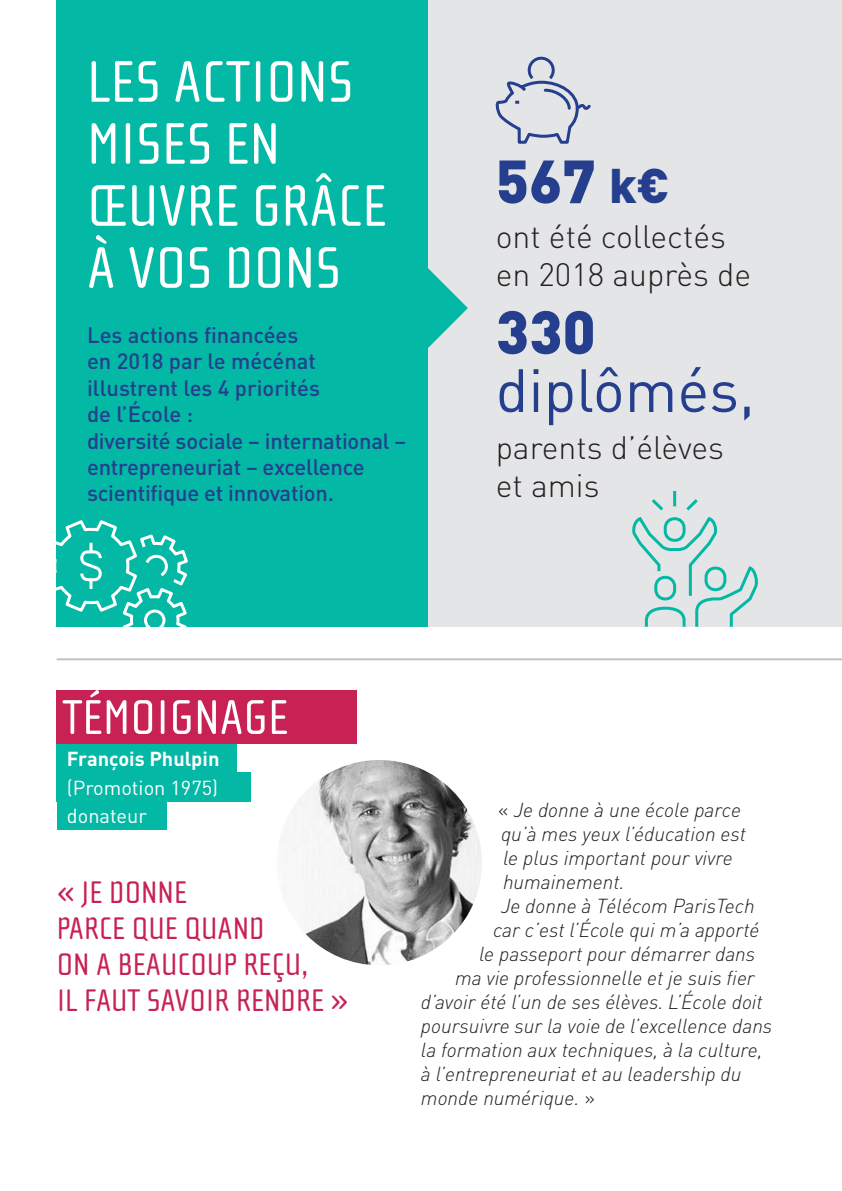
<style>
.page{position:relative;width:842px;height:1191px;background:#fff}
.page>*{position:absolute;margin:0;border:0;box-sizing:border-box;transform-origin:0 0}
.t1{font:60px/62px "Cholla Sans";color:#fff}
.t2{font:60px/58px "DINOT";color:#253f8e}
.t3{font:900 60px "DINOT";color:#253f8e}
.t4{font:50px "Cholla Sans";color:#fff}
.t5{font:32px/36px "Cholla Sans";color:#c72253}
.t6{font:300 32px/38.4px "DINOT";color:#231f20}
.t7{font:500 22px/26.4px "DINOT";letter-spacing:-.01em;color:#253f8e}
.t8{font:italic 300 20px/24px "DINOT";color:#231f20}
.t9{font:20px "DINOT";color:#fff}
.t10{font:700 20px "DINOT";color:#fff}
.s1{font-size:48px}
.s2{font-weight:900}
.s3{font-style:normal}
</style>
<div class="page">
<div style="left:428px;top:0;width:414px;height:626px;background:#e4e5e7"></div>
<div style="left:57px;top:0;width:371px;height:626px;background:#03b8a4"></div>
<svg style="left:428px;top:268px;width:40px;height:80px"></svg>
<svg style="left:632px;top:490px;width:126px;height:137px"></svg>
<svg style="left:495px;top:56px;width:96px;height:88px"></svg>
<svg style="left:56px;top:518px;width:134px;height:109px"></svg>
<div style="left:57px;top:691px;width:300px;height:53px;background:#c72253"></div>
<img style="left:277px;top:760px;width:205px;height:205px;border-radius:103px">
<div style="left:57px;top:744px;width:180px;height:29px;background:#03b8a4"></div>
<div style="left:57px;top:772px;width:194px;height:29px;background:#03b8a4"></div>
<div style="left:57px;top:800px;width:110px;height:29px;background:#03b8a4"></div>
<hr style="left:57px;top:658px;width:785px;height:2px;background:#c1c2c4">
<p class="t1" style="left:87px;top:52px;width:301px">LES ACTIONS<br>MISES EN<br>ŒUVRE GRÂCE<br>À VOS DONS</p>
<p class="t7" style="left:87px;top:321px;width:321px">Les actions financées<br>en 2018 par le mécénat illustrent les 4 priorités<br>de l’École :<br>diversité sociale – international – entrepreneuriat – excellence scientifique et innovation.</p>
<p class="t3" style="left:496px;top:141px;width:175px">567 <span class="s1">k€</span></p>
<p class="t6" style="left:496px;top:215px;width:257px">ont été collectés en 2018 auprès de</p>
<p class="t2" style="left:496px;top:301px;width:261px"><span class="s2">330 </span>diplômés,</p>
<p class="t6" style="left:496px;top:427px;width:230px">parents d’élèves et amis</p>
<p class="t4" style="left:62px;top:690px;width:228px">TÉMOIGNAGE</p>
<p class="t10" style="left:67px;top:745px;width:154px">François Phulpin</p>
<p class="t9" style="left:67px;top:773px;width:153px">(Promotion 1975)</p>
<p class="t9" style="left:67px;top:801px;width:82px">donateur</p>
<p class="t5" style="left:57px;top:875px;width:293px">« JE DONNE<br>PARCE QUE QUAND<br>ON A BEAUCOUP REÇU,<br>IL FAUT SAVOIR RENDRE »</p>
<p class="t8" style="left:498px;top:796px;width:249px"><span class="s3">«</span> Je donne à une école parce qu’à mes yeux l’éducation est le plus important pour vivre humainement.</p>
<p class="t8" style="left:501px;top:892px;width:255px">Je donne à Télécom ParisTech</p>
<p class="t8" style="left:493px;top:916px;width:268px">car c’est l’École qui m’a apporté</p>
<p class="t8" style="left:479px;top:940px;width:278px">le passeport pour démarrer dans</p>
<p class="t8" style="left:455px;top:964px;width:301px">ma vie professionnelle et je suis fier</p>
<p class="t8" style="left:421px;top:988px;width:343px">d’avoir été l’un de ses élèves. L’École doit</p>
<p class="t8" style="left:421px;top:1012px;width:353px">poursuivre sur la voie de l’excellence dans</p>
<p class="t8" style="left:421px;top:1036px;width:343px">la formation aux techniques, à la culture,</p>
<p class="t8" style="left:421px;top:1060px;width:322px">à l’entrepreneuriat et au leadership du</p>
<p class="t8" style="left:421px;top:1084px;width:175px">monde numérique. <span class="s3">»</span></p>
</div>
